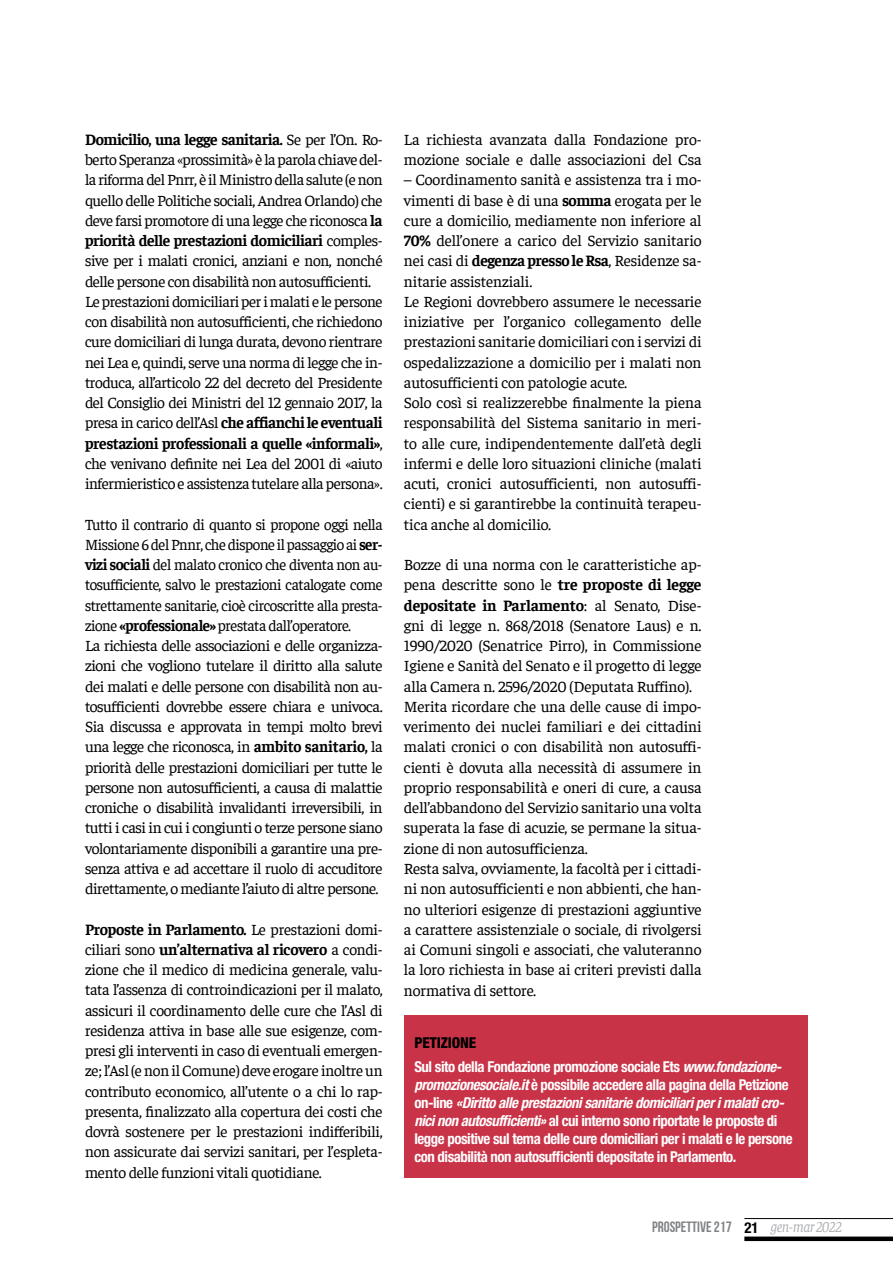
<style>
.page{position:relative;width:893px;height:1263px;background:#fff}
.page>*{position:absolute;margin:0;border:0;box-sizing:border-box;transform-origin:0 0}
.t1{font:15.75px/20.2px "Faustina";letter-spacing:-.015em;color:#000}
.t2{font:15.75px/20.2px "Faustina";letter-spacing:-.015em;color:#000;scale:.96 1}
.t3{font:700 condensed 15px/18px "Helvetica Neue LT Std";letter-spacing:-.03em;color:#fff}
.t4{font:15px "Bebas Neue";color:#818386}
.s1{font-weight:700}
.s2{font-weight:800;color:#000}
.s3{font-style:italic}
.s4{font-family:"Helvetica Neue LT Std";font-weight:700;font-stretch:condensed;color:#000}
.s5{font-family:"Faustina";font-style:italic;color:#aeb0b3}
</style>
<div class="page">
<div style="left:404px;top:1016px;width:404px;height:162px;background:#c93348"></div>
<hr style="left:744px;top:1218px;width:149px;height:1px;background:#000">
<div style="left:744px;top:1236px;width:149px;height:5px;background:#000"></div>
<p class="t1" style="left:85px;top:128px;width:299px"><span class="s1">Domicilio, una legge sanitaria.</span> Se per l’On. Ro&shy;berto Speranza «prossimità» è la parola chiave del&shy;la riforma del Pnrr, è il Ministro della salute (e non quello delle Politiche sociali, Andrea Orlando) che deve farsi promotore di una legge che riconosca <span class="s1">la priorità delle prestazioni domiciliari</span> comples&shy;sive per i malati cronici, anziani e non, nonché delle persone con disabilità non autosufficienti.<br>Le prestazioni domiciliari per i malati e le persone con disabilità non autosufficienti, che richiedono cure domiciliari di lunga durata, devono rientrare nei Lea e, quindi, serve una norma di legge che in&shy;troduca, all’articolo 22 del decreto del Presidente del Consiglio dei Ministri del 12 gennaio 2017, la presa in carico dell’Asl <span class="s1">che affianchi le eventuali prestazioni professionali a quelle «informali»</span>, che venivano definite nei Lea del 2001 di «aiuto infermieristico e assistenza tutelare alla persona».</p>
<p class="t2" style="left:85px;top:513px;width:312px">Tutto il contrario di quanto si propone oggi nella Missione 6 del Pnnr, che dispone il passaggio ai <span class="s1">ser&shy;vizi sociali</span> del malato cronico che diventa non au&shy;tosufficiente, salvo le prestazioni catalogate come strettamente sanitarie, cioè circoscritte alla presta&shy;zione <span class="s1">«professionale»</span> prestata dall’operatore.<br>La richiesta delle associazioni e delle organizza&shy;zioni che vogliono tutelare il diritto alla salute dei malati e delle persone con disabilità non au&shy;tosufficienti dovrebbe essere chiara e univoca.<br>Sia discussa e approvata in tempi molto brevi una legge che riconosca, in <span class="s1">ambito sanitario,</span> la priorità delle prestazioni domiciliari per tutte le persone non autosufficienti, a causa di malattie croniche o disabilità invalidanti irreversibili, in tutti i casi in cui i congiunti o terze persone siano volontariamente disponibili a garantire una pre&shy;senza attiva e ad accettare il ruolo di accuditore direttamente, o mediante l’aiuto di altre persone.</p>
<p class="t1" style="left:85px;top:918px;width:299px;text-align:justify"><span class="s1">Proposte in Parlamento.</span> Le prestazioni domi&shy;ciliari sono <span class="s1">un’alternativa al ricovero</span> a condi&shy;zione che il medico di medicina generale, valu&shy;tata l’assenza di controindicazioni per il malato, assicuri il coordinamento delle cure che l’Asl di residenza attiva in base alle sue esigenze, com&shy;presi gli interventi in caso di eventuali emergen&shy;ze; l’Asl (e non il Comune) deve erogare inoltre un contributo economico, all’utente o a chi lo rap&shy;presenta, finalizzato alla copertura dei costi che dovrà sostenere per le prestazioni indifferibili, non assicurate dai servizi sanitari, per l’espleta&shy;mento delle funzioni vitali quotidiane.</p>
<p class="t1" style="left:404px;top:128px;width:299px">La richiesta avanzata dalla Fondazione pro&shy;mozione sociale e dalle associazioni del Csa</p>
<p class="t1" style="left:404px;top:169px;width:299px">– Coordinamento sanità e assistenza tra i mo&shy;vimenti di base è di una <span class="s1">somma</span> erogata per le cure a domicilio, mediamente non inferiore al <span class="s1">70%</span> dell’onere a carico del Servizio sanitario nei casi di <span class="s1">degenza presso le Rsa</span>, Residenze sa&shy;nitarie assistenziali.<br>Le Regioni dovrebbero assumere le necessarie iniziative per l’organico collegamento delle prestazioni sanitarie domiciliari con i servizi di ospedalizzazione a domicilio per i malati non autosufficienti con patologie acute.<br>Solo così si realizzerebbe finalmente la piena responsabilità del Sistema sanitario in meri&shy;to alle cure, indipendentemente dall’età degli infermi e delle loro situazioni cliniche (malati acuti, cronici autosufficienti, non autosuffi&shy;cienti) e si garantirebbe la continuità terapeu&shy;tica anche al domicilio.</p>
<p class="t1" style="left:404px;top:553px;width:299px">Bozze di una norma con le caratteristiche ap&shy;pena descritte sono le <span class="s1">tre proposte di legge depositate in Parlamento</span>: al Senato, Dise&shy;gni di legge n. 868/2018 (Senatore Laus) e n.<br>1990/2020 (Senatrice Pirro), in Commissione Igiene e Sanità del Senato e il progetto di legge alla Camera n. 2596/2020 (Deputata Ruffino).<br>Merita ricordare che una delle cause di impo&shy;verimento dei nuclei familiari e dei cittadini malati cronici o con disabilità non autosuffi&shy;cienti è dovuta alla necessità di assumere in proprio responsabilità e oneri di cure, a causa dell’abbandono del Servizio sanitario una volta superata la fase di acuzie, se permane la situa&shy;zione di non autosufficienza.<br>Resta salva, ovviamente, la facoltà per i cittadi&shy;ni non autosufficienti e non abbienti, che han&shy;no ulteriori esigenze di prestazioni aggiuntive a carattere assistenziale o sociale, di rivolgersi ai Comuni singoli e associati, che valuteranno la loro richiesta in base ai criteri previsti dalla normativa di settore.</p>
<p class="t3" style="left:414px;top:1030px;width:369px;line-height:24px"><span class="s2">PeTIZIONE<br></span>Sul sito della Fondazione promozione sociale Ets <span class="s3">www.fondazione-</span></p>
<p class="t3" style="left:414px;top:1075px;width:380px"><span class="s3">promozionesociale.it</span> è possibile accedere alla pagina della Petizione on-line <span class="s3">«Diritto alle prestazioni sanitarie domiciliari per i malati cro&shy;nici non autosufficienti»</span> al cui interno sono riportate le proposte di legge positive sul tema delle cure domiciliari per i malati e le persone con disabilità non autosufficienti depositate in Parlamento.</p>
<p class="t4" style="left:652px;top:1219px;width:191px">PROSPETTIVE 217 <span class="s4">21</span> <span class="s5">gen-mar 2022</span></p>
</div>
